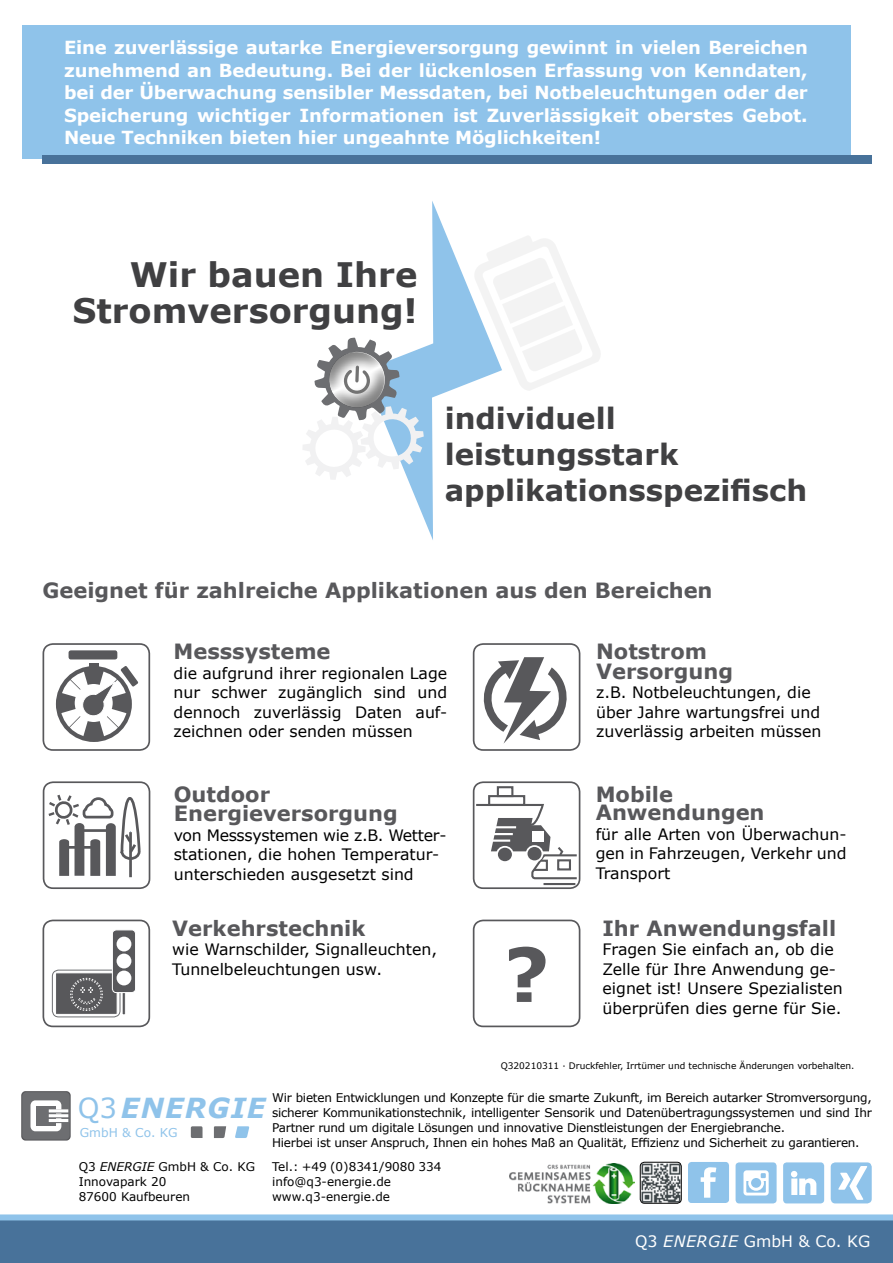
<style>
.page{position:relative;width:893px;height:1263px;background:#fff}
.page>*{position:absolute;margin:0;border:0;box-sizing:border-box;transform-origin:0 0}
.t1{font:700 74.55px "Verdana";color:#58585b}
.t2{font:700 33.75px/36px "Verdana";color:#404042;text-align:right}
.t3{font:700 29.25px/36px "Verdana";color:#404042}
.t4{font:italic 700 27.6px "Verdana";letter-spacing:.035em;color:#8fc3ea}
.t5{font:700 21px/19.5px "Verdana";color:#58585b}
.t6{font:700 18px/22.5px "Verdana";letter-spacing:-.01em;color:#fff;text-align:justify}
.t7{font:15.75px/19.5px "Verdana";color:#000}
.t8{font:15.75px "Verdana";color:#fff}
.t9{font:12.15px "Verdana";color:#8fc3ea}
.t10{font:12px/15px "Verdana";letter-spacing:-.02em;color:#000}
.t11{font:12px/15px "Verdana";color:#000}
.t12{font:italic 12px "Verdana";color:#000}
.t13{font:9px "Verdana";color:#000}
.s1{font-weight:400;font-style:normal}
.s2{font-style:italic}
.s3{font-style:normal}
</style>
<div class="page">
<div style="left:0;top:1220px;width:893px;height:43px;background:#48729a"></div>
<div style="left:0;top:1214px;width:893px;height:6px;background:#8fc3ea"></div>
<svg style="left:21px;top:1091px;width:50px;height:49px"></svg>
<div style="left:22px;top:1092px;width:48px;height:47px;background:#6d6e71;border-radius:4px"></div>
<div style="left:30px;top:1100px;width:31px;height:31px;background:#fff;border-radius:5px"></div>
<div style="left:36px;top:1106px;width:20px;height:19px;background:#6d6e71"></div>
<hr style="left:49px;top:1119px;width:21px;height:4px;background:#6d6e71">
<svg style="left:49px;top:1114px;width:21px;height:4px"></svg>
<hr style="left:49px;top:1114px;width:19px;height:3px;background:#fff">
<svg style="left:49px;top:1109px;width:21px;height:4px"></svg>
<hr style="left:49px;top:1119px;width:19px;height:3px;background:#fff">
<hr style="left:49px;top:1109px;width:19px;height:3px;background:#fff">
<svg style="left:191px;top:1126px;width:12px;height:12px"></svg>
<svg style="left:235px;top:1126px;width:14px;height:12px"></svg>
<svg style="left:214px;top:1126px;width:12px;height:12px"></svg>
<div style="left:22px;top:26px;width:828px;height:133px;background:#8fc3ea"></div>
<div style="left:43px;top:155px;width:829px;height:9px;background:#48729a"></div>
<img style="left:509px;top:1163px;width:126px;height:40px">
<img style="left:640px;top:1162px;width:41px;height:41px">
<div style="left:640px;top:1162px;width:41px;height:41px;border:1px solid #000;border-radius:4px"></div>
<div style="left:688px;top:1162px;width:41px;height:41px;background:#8fc3ea;border-radius:4px"></div>
<svg style="left:701px;top:1167px;width:15px;height:31px"></svg>
<div style="left:783px;top:1162px;width:41px;height:41px;background:#8fc3ea;border-radius:4px"></div>
<svg style="left:791px;top:1171px;width:25px;height:24px"></svg>
<div style="left:736px;top:1162px;width:41px;height:41px;background:#8fc3ea;border-radius:4px"></div>
<svg style="left:743px;top:1170px;width:26px;height:25px"></svg>
<div style="left:831px;top:1162px;width:41px;height:41px;background:#8fc3ea;border-radius:5px"></div>
<svg style="left:838px;top:1166px;width:29px;height:34px"></svg>
<div style="left:43px;top:643px;width:107px;height:108px;border:2px solid #58585b;border-radius:10px"></div>
<div style="left:69px;top:650px;width:48px;height:9px;background:#58585b;border-radius:2px"></div>
<svg style="left:47px;top:656px;width:93px;height:94px"></svg>
<div style="left:473px;top:643px;width:107px;height:108px;border:2px solid #58585b;border-radius:10px"></div>
<svg style="left:483px;top:657px;width:84px;height:87px"></svg>
<div style="left:43px;top:781px;width:107px;height:108px;border:2px solid #58585b;border-radius:10px"></div>
<hr style="left:129px;top:832px;width:3px;height:45px;background:#58585b">
<svg style="left:48px;top:795px;width:93px;height:81px"></svg>
<hr style="left:60px;top:846px;width:38px;height:3px;background:#58585b">
<hr style="left:81px;top:829px;width:33px;height:3px;background:#58585b">
<div style="left:473px;top:781px;width:107px;height:108px;border:2px solid #58585b;border-radius:10px"></div>
<div style="left:497px;top:786px;width:16px;height:11px;border:2px solid #58585b"></div>
<div style="left:488px;top:795px;width:37px;height:11px;border:2px solid #58585b"></div>
<hr style="left:543px;top:883px;width:32px;height:2px;background:#58585b">
<svg style="left:474px;top:803px;width:105px;height:77px"></svg>
<hr style="left:493px;top:839px;width:17px;height:3px;background:#fff">
<div style="left:497px;top:847px;width:16px;height:15px;background:#58585b;border-radius:50%"></div>
<div style="left:496px;top:846px;width:18px;height:17px;border:2px solid #fff;border-radius:50%"></div>
<div style="left:527px;top:846px;width:15px;height:15px;background:#58585b;border-radius:50%"></div>
<div style="left:526px;top:845px;width:17px;height:17px;border:2px solid #fff;border-radius:50%"></div>
<div style="left:532px;top:831px;width:11px;height:10px;background:#fff"></div>
<div style="left:43px;top:919px;width:107px;height:108px;border:2px solid #58585b;border-radius:10px"></div>
<div style="left:52px;top:970px;width:68px;height:47px;border:1px solid #6d6e71;border-radius:6px"></div>
<div style="left:55px;top:972px;width:62px;height:43px;background:#58585b;border:1px solid #fff"></div>
<svg style="left:70px;top:978px;width:33px;height:33px"></svg>
<svg style="left:122px;top:993px;width:4px;height:22px"></svg>
<div style="left:112px;top:930px;width:24px;height:62px;background:#58585b;border-radius:4px"></div>
<div style="left:112px;top:929px;width:24px;height:64px;border:1px solid #fff;border-radius:4px"></div>
<div style="left:117px;top:937px;width:14px;height:14px;background:#fff;border-radius:50%"></div>
<div style="left:117px;top:953px;width:14px;height:15px;background:#fff;border-radius:50%"></div>
<div style="left:117px;top:970px;width:14px;height:15px;background:#fff;border-radius:50%"></div>
<div style="left:473px;top:919px;width:107px;height:108px;border:2px solid #58585b;border-radius:10px"></div>
<svg style="left:408px;top:201px;width:65px;height:339px"></svg>
<svg style="left:303px;top:337px;width:121px;height:143px"></svg>
<svg style="left:473px;top:236px;width:127px;height:154px"></svg>
<p class="t6" style="left:64px;top:36px;width:745px">Eine zuverlässige autarke Energieversorgung gewinnt in vielen Bereichen zunehmend an Bedeutung. Bei der lückenlosen Erfassung von Kenndaten, bei der Überwachung sensibler Messdaten, bei Notbeleuchtungen oder der Speicherung wichtiger Informationen ist Zuverlässigkeit oberstes Gebot.<br>Neue Techniken bieten hier ungeahnte Möglichkeiten!</p>
<h2 class="t2" style="left:73px;top:256px;width:346px">Wir bauen Ihre<br>Stromversorgung!</h2>
<h3 class="t3" style="left:445px;top:400px;width:364px">individuell leistungsstark applikationsspezifisch</h3>
<h3 class="t5" style="left:43px;top:580px;width:671px">Geeignet für zahlreiche Applikationen aus den Bereichen</h3>
<h3 class="t5" style="left:174px;top:641px;width:159px">Messsysteme</h3>
<p class="t7" style="left:174px;top:663px;width:275px;text-align:justify">die aufgrund ihrer regionalen Lage nur schwer zugänglich sind und dennoch zuverlässig Daten auf&shy;zeichnen oder senden müssen</p>
<h3 class="t5" style="left:174px;top:784px;width:226px">Outdoor<br>Energieversorgung</h3>
<p class="t7" style="left:174px;top:825px;width:274px">von Messsystemen wie z.B. Wetter&shy;stationen, die hohen Temperatur&shy;unterschieden ausgesetzt sind</p>
<h3 class="t5" style="left:172px;top:918px;width:195px">Verkehrstechnik</h3>
<p class="t7" style="left:172px;top:939px;width:266px">wie Warnschilder, Signalleuchten,<br>Tunnelbeleuchtungen usw.</p>
<h3 class="t5" style="left:596px;top:641px;width:139px">Notstrom<br>Versorgung</h3>
<p class="t7" style="left:596px;top:683px;width:227px">z.B. Notbeleuchtungen, die über Jahre wartungsfrei und zuverlässig arbeiten müssen</p>
<h1 class="t1" style="left:504px;top:922px;width:47px">?</h1>
<h3 class="t5" style="left:596px;top:784px;width:170px;line-height:18.9px">Mobile<br>Anwendungen</h3>
<p class="t7" style="left:596px;top:824px;width:252px;text-align:justify">für alle Arten von Überwachun&shy;gen in Fahrzeugen, Verkehr und Transport</p>
<h3 class="t5" style="left:602px;top:918px;width:235px">Ihr Anwendungsfall</h3>
<p class="t7" style="left:602px;top:939px;width:242px">Fragen Sie einfach an, ob die<br>Zelle für Ihre Anwendung ge&shy;eignet ist! Unsere Spezialisten</p>
<p class="t7" style="left:602px;top:998px;width:240px">überprüfen dies gerne für Sie.</p>
<p class="t13" style="left:501px;top:1059px;width:355px">Q320210311 · Druckfehler, Irrtümer und technische Änderungen vorbehalten.</p>
<p class="t10" style="left:272px;top:1090px;width:601px">Wir bieten Entwicklungen und Konzepte für die smarte Zukunft, im Bereich autarker Stromversorgung, sicherer Kommunikationstechnik, intelligenter Sensorik und Datenübertragungssystemen und sind Ihr Partner rund um digitale Lösungen und innovative Dienstleistungen der Energiebranche.<br>Hierbei ist unser Anspruch, Ihnen ein hohes Maß an Qualität, Effizienz und Sicherheit zu garantieren.</p>
<h3 class="t4" style="left:78px;top:1088px;width:190px"><span class="s1">Q3</span> ENERGIE</h3>
<p class="t9" style="left:80px;top:1124px;width:99px">GmbH &amp; Co. KG</p>
<p class="t11" style="left:79px;top:1159px;width:178px;text-indent:68px"><span class="s2">E</span> GmbH &amp; Co. KG<br>Innovapark 20<br>87600 Kaufbeuren</p>
<p class="t12" style="left:79px;top:1158px;width:55px"><span class="s3">Q3</span> ENERGI</p>
<p class="t11" style="left:272px;top:1159px;width:171px">Tel.: +49 (0)8341/9080 334 info@q3-energie.de www.q3-energie.de</p>
<p class="t8" style="left:635px;top:1230px;width:237px">Q3 <span class="s2">ENERGIE</span> GmbH &amp; Co. KG</p>
</div>
